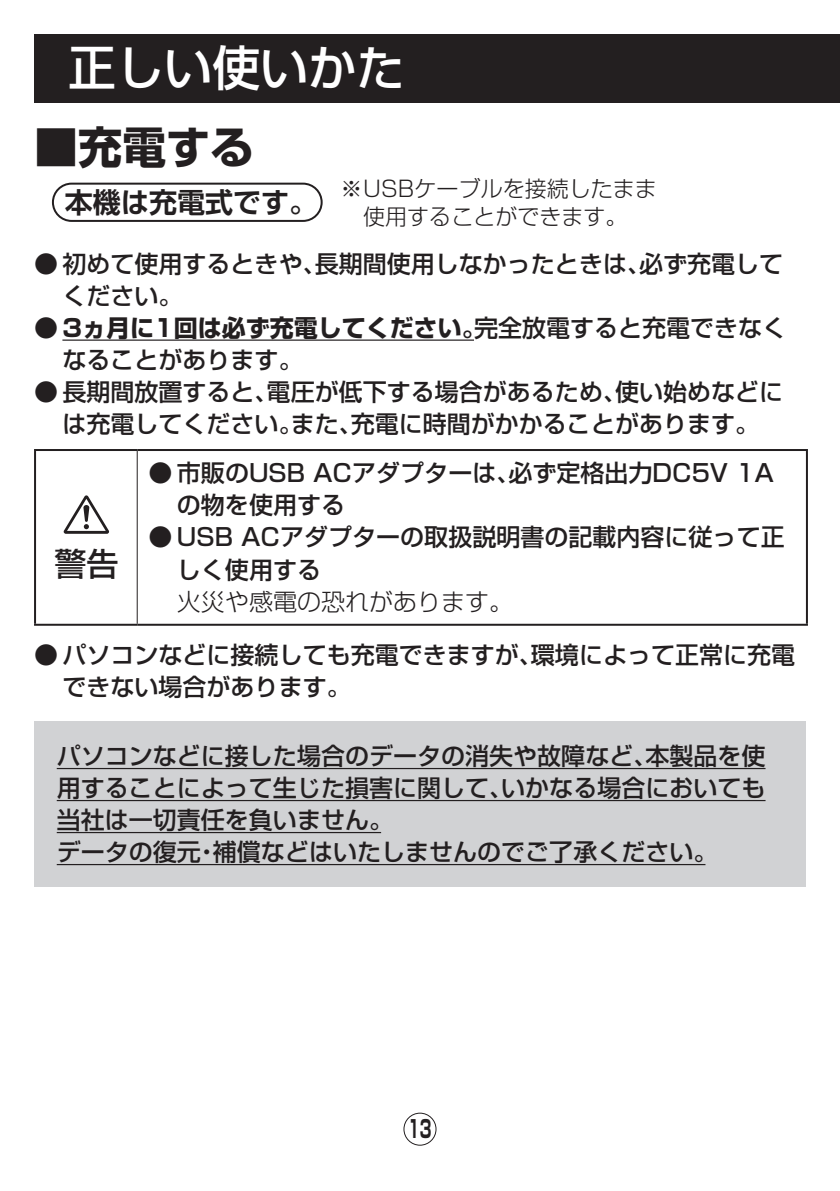
<style>
.page{position:relative;width:840px;height:1191px;background:#fff}
.page>*{position:absolute;margin:0;border:0;box-sizing:border-box;transform-origin:0 0}
.t1{font:500 48px "Shin Go Pro";color:#fff}
.t2{font:700 44px "Shin Go Pro";color:#231f20}
.t3{font:500 32px "Shin Go Pro";color:#231f20}
.t4{font:700 28px "Shin Go Pro De";color:#231f20}
.t5{font:500 24px/32px "Shin Go Pro";color:#231f20}
.t6{font:300 24px "Shin Go Pro";color:#231f20}
.t7{font:700 24px "Shin Go Pro";color:#231f20;scale:.6 1}
.t8{font:300 22px/28px "Shin Go Pro";color:#231f20;text-align:center}
.s1{font-weight:700}
</style>
<div class="page">
<div style="left:403px;top:1112px;width:33px;height:33px;border:1px solid #231f20;border-radius:50%"></div>
<div style="left:34px;top:34px;width:805px;height:68px;background:#231f20"></div>
<hr style="left:62px;top:339px;width:411px;height:2px;background:#231f20">
<div style="left:52px;top:183px;width:270px;height:39px;border:2px solid #231f20;border-radius:19px"></div>
<hr style="left:34px;top:449px;width:103px;height:2px;background:#231f20">
<hr style="left:34px;top:451px;width:2px;height:173px;background:#231f20">
<hr style="left:137px;top:449px;width:670px;height:2px;background:#231f20">
<hr style="left:805px;top:451px;width:2px;height:173px;background:#231f20">
<hr style="left:34px;top:624px;width:103px;height:2px;background:#231f20">
<hr style="left:137px;top:624px;width:670px;height:2px;background:#231f20">
<hr style="left:136px;top:451px;width:2px;height:173px;background:#231f20">
<svg style="left:64px;top:495px;width:45px;height:39px"></svg>
<div style="left:34px;top:721px;width:771px;height:165px;background:#d1d2d4"></div>
<hr style="left:57px;top:768px;width:708px;height:1px;background:#231f20">
<hr style="left:57px;top:800px;width:708px;height:1px;background:#231f20">
<hr style="left:57px;top:832px;width:324px;height:1px;background:#231f20">
<hr style="left:57px;top:864px;width:648px;height:1px;background:#231f20">
<h1 class="t1" style="left:68px;top:29px;width:338px">正しい使いかた</h1>
<h2 class="t2" style="left:34px;top:112px;width:221px">■充電する</h2>
<p class="t4" style="left:65px;top:179px;width:253px">本機は充電式です。</p>
<p class="t8" style="left:340px;top:172px;width:318px">※USBケーブルを接続したまま使用することができます。</p>
<p class="t5" style="left:62px;top:245px;width:722px;text-indent:-28px">● 初めて使用するときや、長期間使用しなかったときは、必ず充電してください。</p>
<p class="t5" style="left:62px;top:309px;width:725px;text-indent:-28px">● <span class="s1">3ヵ月に1回は必ず充電してください。</span>完全放電すると充電できなくなることがあります。</p>
<p class="t5" style="left:34px;top:373px;width:750px;text-align:center">● 長期間放置すると、電圧が低下する場合があるため、使い始めなどには充電してください。また、充電に時間がかかることがあります。</p>
<p class="t5" style="left:177px;top:454px;width:598px;text-indent:-28px">● 市販のUSB ACアダプターは、必ず定格出力DC5V 1Aの物を使用する</p>
<p class="t5" style="left:177px;top:518px;width:609px;text-indent:-28px">● USB ACアダプターの取扱説明書の記載内容に従って正しく使用する</p>
<p class="t6" style="left:177px;top:581px;width:338px">火災や感電の恐れがあります。</p>
<p class="t5" style="left:62px;top:636px;width:734px;text-indent:-28px">● パソコンなどに接続しても充電できますが、環境によって正常に充電できない場合があります。</p>
<h3 class="t3" style="left:54px;top:537px;width:65px">警告</h3>
<p class="t5" style="left:57px;top:737px;width:710px">パソコンなどに接した場合のデータの消失や故障など、本製品を使用することによって生じた損害に関して、いかなる場合においても当社は一切責任を負いません。<br>データの復元・補償などはいたしませんのでご了承ください。</p>
<p class="t7" style="left:408px;top:1110px;width:41px">13</p>
</div>
